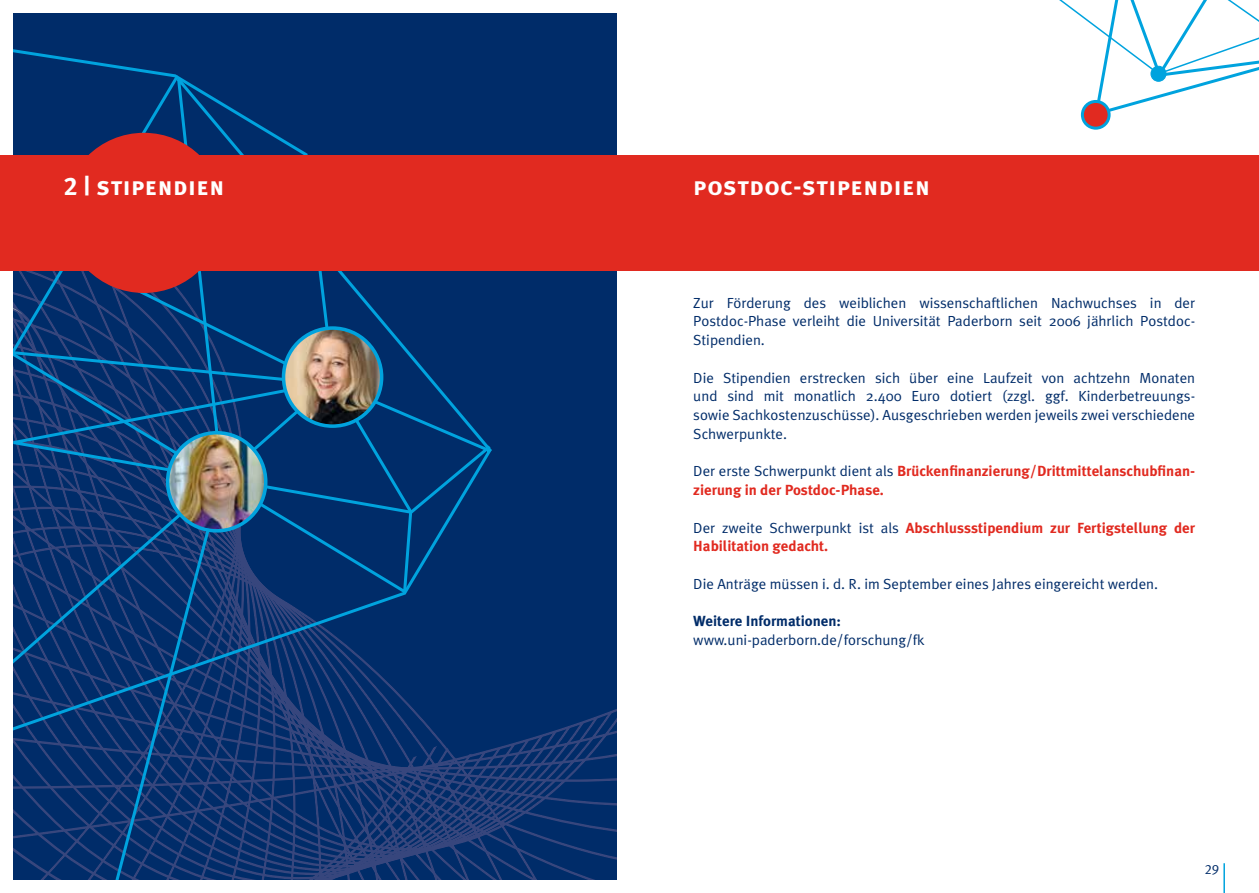
<style>
.page{position:relative;width:1259px;height:893px;background:#fff}
.page>*{position:absolute;margin:0;border:0;box-sizing:border-box;transform-origin:0 0}
.t1{font:25.5px "Meta Plus Bold Caps";letter-spacing:.02em;color:#fff}
.t2{font:14.7px/18.8px "Meta Plus Normal";color:#002c69;text-align:justify}
.t3{font:700 14.7px/18.8px "Meta Plus";color:#e12a20}
.t4{font:700 14.7px "Meta Plus";color:#002c69}
.t5{font:13.5px "Meta Plus Normal Caps";color:#002c69}
.s1{font-family:"Meta Plus Normal";font-weight:400;color:#002c69}
</style>
<div class="page">
<div style="left:13px;top:13px;width:604px;height:880px;background:#002c69"></div>
<svg style="left:13px;top:709px;width:604px;height:171px"></svg>
<svg style="left:113px;top:77px;width:382px;height:803px"></svg>
<svg style="left:13px;top:49px;width:168px;height:106px"></svg>
<svg style="left:13px;top:271px;width:481px;height:469px"></svg>
<div style="left:0;top:880px;width:629px;height:13px;background:#fff"></div>
<img style="left:283px;top:328px;width:99px;height:98px;border-radius:49px">
<div style="left:282px;top:326px;width:101px;height:102px;border:4px solid #00a3de;border-radius:50%"></div>
<img style="left:168px;top:433px;width:98px;height:98px;border-radius:49px">
<div style="left:166px;top:431px;width:101px;height:102px;border:4px solid #00a3de;border-radius:50%"></div>
<div style="left:64px;top:133px;width:160px;height:160px;background:#e12a20;border-radius:50%"></div>
<div style="left:0;top:155px;width:1259px;height:116px;background:#e12a20"></div>
<svg style="left:1059px;top:0;width:200px;height:118px"></svg>
<div style="left:1082px;top:101px;width:27px;height:27px;background:#e12a20;border-radius:50%"></div>
<div style="left:1081px;top:100px;width:29px;height:30px;border:3px solid #00a3de;border-radius:50%"></div>
<div style="left:1151px;top:66px;width:15px;height:15px;background:#00a3de;border-radius:50%"></div>
<div style="left:1150px;top:66px;width:16px;height:16px;border:1px solid #00a3de;border-radius:50%"></div>
<hr style="left:1223px;top:863px;width:2px;height:30px;background:#00a3de">
<h1 class="t1" style="left:64px;top:171px;width:162px">2 | stipendien</h1>
<h1 class="t1" style="left:693px;top:171px;width:238px">postdoc-stipendien</h1>
<p class="t2" style="left:693px;top:293px;width:503px">Zur Förderung des weiblichen wissenschaftlichen Nachwuchses in der Postdoc-Phase verleiht die Universität Paderborn seit 2006 jährlich Postdoc-Stipendien.</p>
<p class="t2" style="left:693px;top:368px;width:503px">Die Stipendien erstrecken sich über eine Laufzeit von achtzehn Monaten und sind mit monatlich 2.400 Euro dotiert (zzgl. ggf. Kinderbetreuungs&shy;sowie Sachkostenzuschüsse). Ausgeschrieben werden jeweils zwei verschiedene Schwerpunkte.</p>
<p class="t3" style="left:693px;top:462px;width:503px"><span class="s1">Der erste Schwerpunkt dient als</span> Brückenfinanzierung/Drittmittelanschubfinan&shy;zierung in der Postdoc-Phase.</p>
<p class="t3" style="left:693px;top:518px;width:503px"><span class="s1">Der zweite Schwerpunkt ist als</span> Abschlussstipendium zur Fertigstellung der<br>Habilitation gedacht.</p>
<p class="t2" style="left:693px;top:574px;width:466px">Die Anträge müssen i. d. R. im September eines Jahres eingereicht werden.</p>
<p class="t4" style="left:693px;top:613px;width:149px">Weitere Informationen:</p>
<p class="t2" style="left:693px;top:630px;width:233px">www.uni-paderborn.de/forschung/fk</p>
<p class="t5" style="left:1204px;top:861px;width:16px">29</p>
</div>
